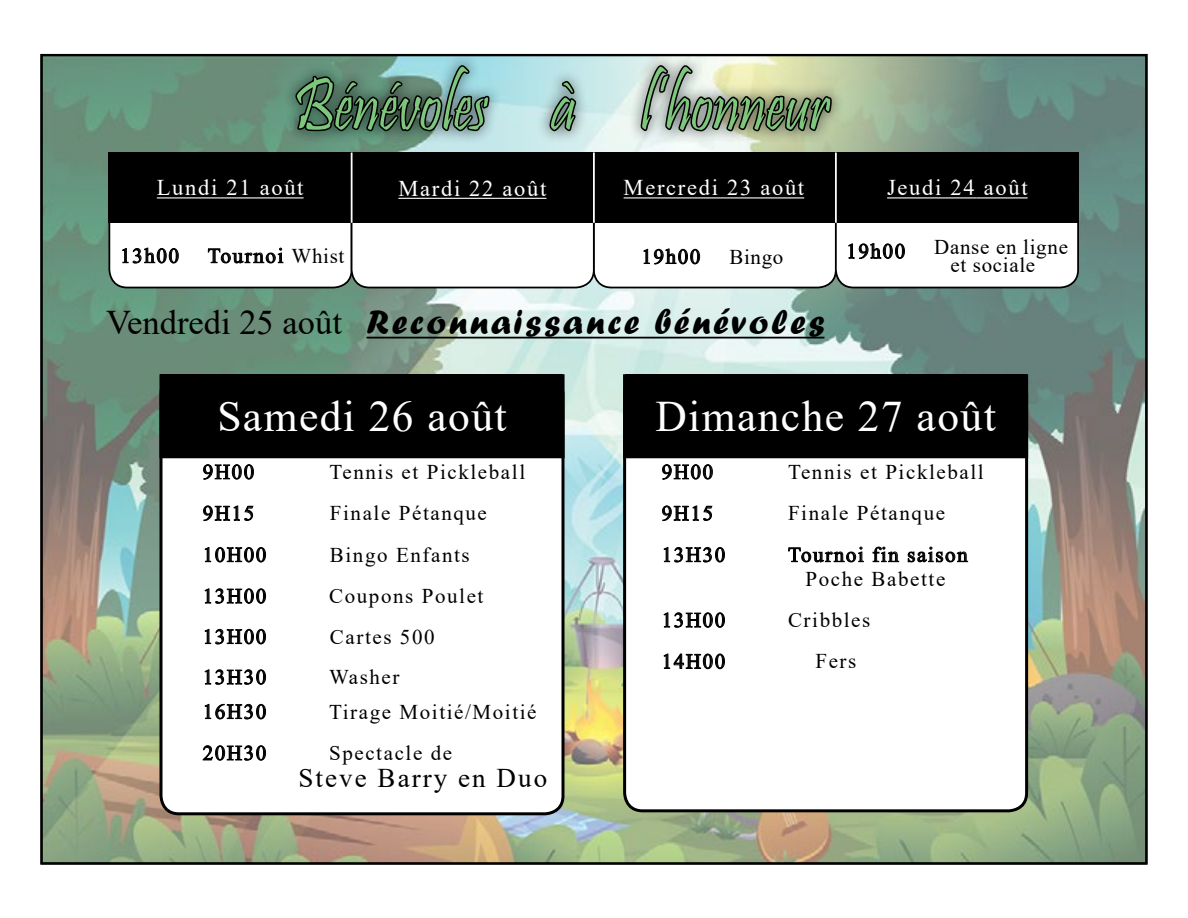
<style>
.page{position:relative;width:1188px;height:918px;background:#fff}
.page>*{position:absolute;margin:0;border:0;box-sizing:border-box;transform-origin:0 0}
.t1{font:76.2px "Pristina";color:#7ec67c;scale:.83 1}
.t2{font:43.5px "Times New Roman";letter-spacing:.035em;color:#fff}
.t3{font:36px "Forte";letter-spacing:.075em;color:#000}
.t4{font:27px "Times New Roman";letter-spacing:.075em;color:#000}
.t5{font:22.5px "Times New Roman";letter-spacing:.075em;color:#fff}
.t6{font:21px/24px "Times New Roman";letter-spacing:.075em;color:#000;text-align:center}
.t7{font:21px/18px "Times New Roman";letter-spacing:.035em;color:#000}
.t8{font:21px "Times New Roman";letter-spacing:.055em;color:#000}
.s1{font-family:"Times New Roman";font-size:34.5px}
</style>
<div class="page">
<img style="left:43px;top:57px;width:1102px;height:805px">
<div style="left:109px;top:153px;width:243px;height:135px;background:#fff;border-radius:18px"></div>
<div style="left:108px;top:152px;width:245px;height:136px;border:2px solid #000;border-radius:18px"></div>
<div style="left:594px;top:153px;width:242px;height:135px;background:#fff;border-radius:18px"></div>
<div style="left:593px;top:152px;width:244px;height:136px;border:2px solid #000;border-radius:18px"></div>
<div style="left:352px;top:153px;width:242px;height:135px;background:#fff;border-radius:18px"></div>
<div style="left:351px;top:152px;width:244px;height:136px;border:2px solid #000;border-radius:18px"></div>
<div style="left:836px;top:153px;width:242px;height:135px;background:#fff;border-radius:18px"></div>
<div style="left:835px;top:152px;width:244px;height:136px;border:2px solid #000;border-radius:18px"></div>
<div style="left:282px;top:51px;width:564px;height:94px;background:#000;opacity:.42"></div>
<svg style="left:293px;top:64px;width:198px;height:89px;background:#537168"></svg>
<svg style="left:548px;top:77px;width:35px;height:76px;background:#899f9f"></svg>
<svg style="left:639px;top:51px;width:195px;height:102px;background:#9da28f"></svg>
<div style="left:161px;top:376px;width:402px;height:438px;background:#fff;border-radius:18px"></div>
<div style="left:159px;top:374px;width:405px;height:441px;border:3px solid #000;border-radius:18px"></div>
<div style="left:625px;top:376px;width:402px;height:435px;background:#fff;border-radius:18px"></div>
<div style="left:623px;top:374px;width:405px;height:438px;border:3px solid #000;border-radius:18px"></div>
<div style="left:160px;top:375px;width:402px;height:81px;background:#000"></div>
<div style="left:626px;top:375px;width:401px;height:81px;background:#000"></div>
<div style="left:159px;top:374px;width:406px;height:84px;border:3px solid #000"></div>
<div style="left:623px;top:374px;width:405px;height:84px;border:3px solid #000"></div>
<div style="left:109px;top:153px;width:970px;height:70px;background:#000"></div>
<hr style="left:398px;top:198px;width:148px;height:1px;background:#fff">
<hr style="left:624px;top:197px;width:129px;height:1px;background:#fff">
<hr style="left:753px;top:197px;width:51px;height:1px;background:#fff">
<hr style="left:351px;top:153px;width:2px;height:70px;background:#fff">
<hr style="left:593px;top:153px;width:2px;height:70px;background:#fff">
<hr style="left:835px;top:153px;width:2px;height:70px;background:#fff">
<hr style="left:157px;top:197px;width:147px;height:1px;background:#fff">
<hr style="left:887px;top:197px;width:89px;height:1px;background:#fff">
<hr style="left:976px;top:197px;width:52px;height:1px;background:#fff">
<svg style="left:643px;top:248px;width:57px;height:17px"></svg>
<svg style="left:203px;top:464px;width:51px;height:16px"></svg>
<svg style="left:203px;top:505px;width:51px;height:17px"></svg>
<svg style="left:204px;top:547px;width:62px;height:16px"></svg>
<svg style="left:204px;top:588px;width:62px;height:16px"></svg>
<svg style="left:204px;top:628px;width:62px;height:17px"></svg>
<svg style="left:204px;top:669px;width:62px;height:16px"></svg>
<svg style="left:204px;top:703px;width:62px;height:17px"></svg>
<svg style="left:202px;top:745px;width:64px;height:16px"></svg>
<svg style="left:662px;top:464px;width:51px;height:16px"></svg>
<svg style="left:662px;top:505px;width:51px;height:17px"></svg>
<svg style="left:663px;top:547px;width:62px;height:16px"></svg>
<svg style="left:788px;top:546px;width:76px;height:17px"></svg>
<svg style="left:872px;top:546px;width:27px;height:16px"></svg>
<svg style="left:908px;top:546px;width:60px;height:17px"></svg>
<svg style="left:663px;top:612px;width:62px;height:16px"></svg>
<svg style="left:663px;top:653px;width:62px;height:17px"></svg>
<svg style="left:122px;top:247px;width:57px;height:17px"></svg>
<svg style="left:208px;top:247px;width:76px;height:17px"></svg>
<hr style="left:366px;top:337px;width:458px;height:2px;background:#000">
<svg style="left:848px;top:243px;width:57px;height:16px"></svg>
<h1 class="t1" style="left:294px;top:63px;width:647px">Bénévoles à l’honneur</h1>
<p class="t5" style="left:157px;top:172px;width:148px">Lundi 21 août</p>
<p class="t5" style="left:398px;top:172px;width:150px">Mardi 22 août</p>
<p class="t5" style="left:624px;top:172px;width:182px">Mercredi 23 août</p>
<p class="t5" style="left:887px;top:172px;width:142px">Jeudi 24 août</p>
<p class="t6" style="left:120px;top:243px;width:60px">13h00</p>
<p class="t8" style="left:208px;top:241px;width:138px">Tournoi Whist</p>
<p class="t6" style="left:641px;top:244px;width:60px">19h00</p>
<p class="t6" style="left:729px;top:244px;width:56px">Bingo</p>
<h3 class="t3" style="left:106px;top:301px;width:720px"><span class="s1">Vendredi 25 août</span> Reconnaissance bénévoles</h3>
<p class="t6" style="left:846px;top:239px;width:60px">19h00</p>
<p class="t7" style="left:950px;top:237px;width:119px;text-indent:-16px">Danse en ligne et sociale</p>
<h2 class="t2" style="left:217px;top:386px;width:291px">Samedi 26 août</h2>
<h2 class="t2" style="left:655px;top:386px;width:342px">Dimanche 27 août</h2>
<p class="t6" style="left:203px;top:459px;width:53px">9H00</p>
<p class="t6" style="left:330px;top:459px;width:197px">Tennis et Pickleball</p>
<p class="t6" style="left:203px;top:501px;width:53px">9H15</p>
<p class="t6" style="left:330px;top:501px;width:159px">Finale Pétanque</p>
<p class="t6" style="left:203px;top:542px;width:65px">10H00</p>
<p class="t6" style="left:330px;top:542px;width:141px">Bingo Enfants</p>
<p class="t6" style="left:203px;top:583px;width:65px">13H00</p>
<p class="t6" style="left:329px;top:583px;width:156px">Coupons Poulet</p>
<p class="t6" style="left:203px;top:624px;width:65px">13H00</p>
<p class="t6" style="left:330px;top:624px;width:106px">Cartes 500</p>
<p class="t6" style="left:203px;top:664px;width:65px">13H30</p>
<p class="t6" style="left:329px;top:664px;width:72px">Washer</p>
<p class="t6" style="left:203px;top:699px;width:65px">16H30</p>
<p class="t6" style="left:329px;top:699px;width:209px">Tirage Moitié/Moitié</p>
<p class="t6" style="left:203px;top:740px;width:65px">20H30</p>
<p class="t6" style="left:329px;top:740px;width:125px">Spectacle de</p>
<p class="t4" style="left:299px;top:759px;width:250px">Steve Barry en Duo</p>
<p class="t6" style="left:662px;top:459px;width:53px">9H00</p>
<p class="t6" style="left:788px;top:459px;width:197px">Tennis et Pickleball</p>
<p class="t6" style="left:662px;top:501px;width:53px">9H15</p>
<p class="t6" style="left:788px;top:501px;width:159px">Finale Pétanque</p>
<p class="t6" style="left:662px;top:542px;width:65px">13H30</p>
<p class="t6" style="left:788px;top:542px;width:181px">Tournoi fin saison<br>Poche Babette</p>
<p class="t6" style="left:662px;top:607px;width:65px">13H00</p>
<p class="t6" style="left:788px;top:607px;width:84px">Cribbles</p>
<p class="t6" style="left:662px;top:649px;width:65px">14H00</p>
<p class="t6" style="left:815px;top:649px;width:42px">Fers</p>
</div>
